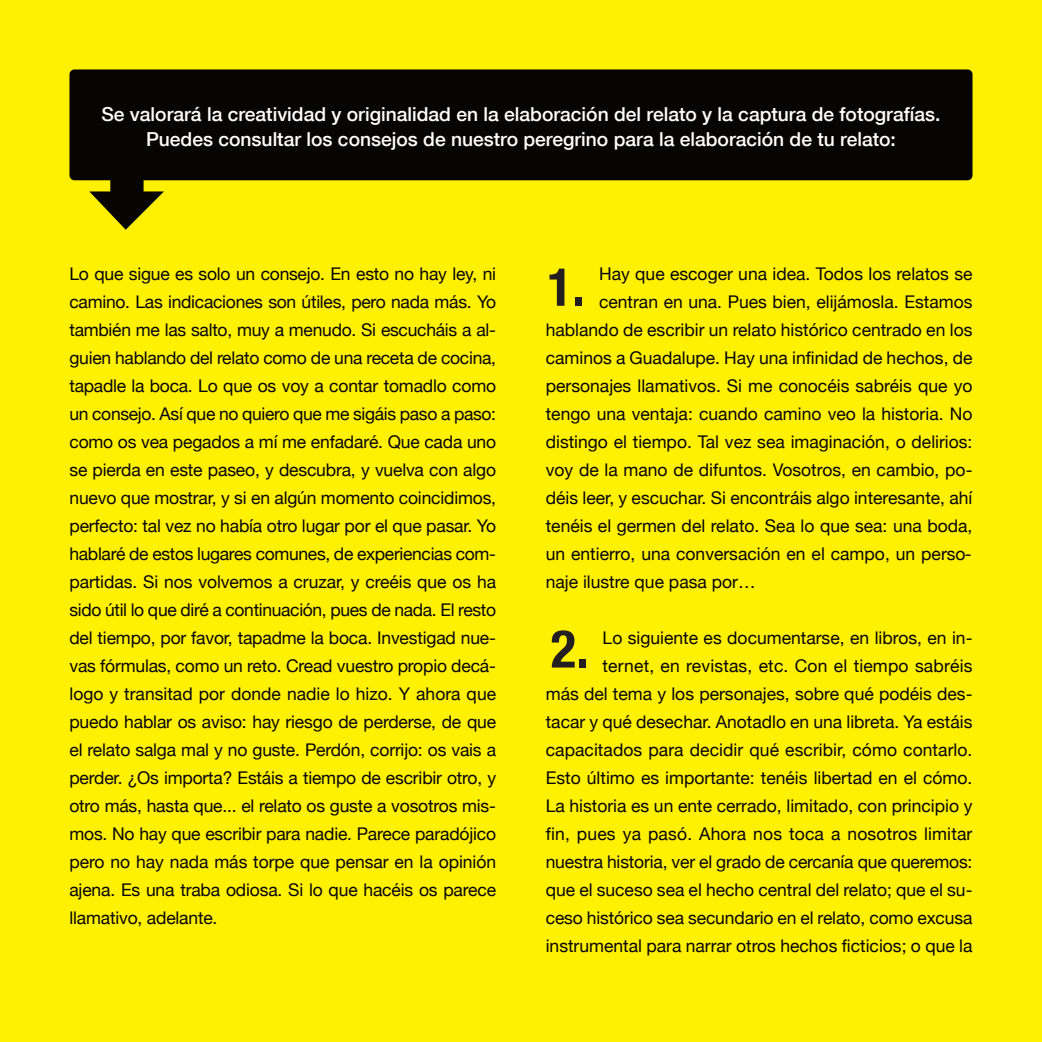
<style>
.page{position:relative;width:1042px;height:1042px;background:#fff101}
.page>*{position:absolute;margin:0;border:0;box-sizing:border-box;transform-origin:0 0}
.t1{font:700 condensed 52.5px "Helvetica Neue";color:#231f20}
.t2{font:500 19.25px/24.5px "Helvetica Neue";color:#fff;text-align:center}
.t3{font:17.5px/28px "Helvetica Neue";color:#070504;text-align:justify}
</style>
<div class="page">
<div style="left:69px;top:69px;width:903px;height:111px;background:#070504;border-radius:5px"></div>
<svg style="left:89px;top:180px;width:75px;height:50px"></svg>
<p class="t2" style="left:101px;top:101px;width:840px">Se valorará la creatividad y originalidad en la elaboración del relato y la captura de fotografías.<br>Puedes consultar los consejos de nuestro peregrino para la elaboración de tu relato:</p>
<p class="t3" style="left:69px;top:259px;width:428px">Lo que sigue es solo un consejo. En esto no hay ley, ni camino. Las indicaciones son útiles, pero nada más. Yo también me las salto, muy a menudo. Si escucháis a al&shy;guien hablando del relato como de una receta de cocina, tapadle la boca. Lo que os voy a contar tomadlo como un consejo. Así que no quiero que me sigáis paso a paso: como os vea pegados a mí me enfadaré. Que cada uno se pierda en este paseo, y descubra, y vuelva con algo nuevo que mostrar, y si en algún momento coincidimos, perfecto: tal vez no había otro lugar por el que pasar. Yo hablaré de estos lugares comunes, de experiencias com&shy;partidas. Si nos volvemos a cruzar, y creéis que os ha sido útil lo que diré a continuación, pues de nada. El resto del tiempo, por favor, tapadme la boca. Investigad nue&shy;vas fórmulas, como un reto. Cread vuestro propio decá&shy;logo y transitad por donde nadie lo hizo. Y ahora que puedo hablar os aviso: hay riesgo de perderse, de que el relato salga mal y no guste. Perdón, corrijo: os vais a perder. ¿Os importa? Estáis a tiempo de escribir otro, y otro más, hasta que... el relato os guste a vosotros mis&shy;mos. No hay que escribir para nadie. Parece paradójico pero no hay nada más torpe que pensar en la opinión ajena. Es una traba odiosa. Si lo que hacéis os parece llamativo, adelante.</p>
<p class="t3" style="left:599px;top:259px;width:375px">Hay que escoger una idea. Todos los relatos se</p>
<h1 class="t1" style="left:547px;top:255px;width:39px">1.</h1>
<p class="t3" style="left:599px;top:287px;width:375px">centran en una. Pues bien, elijámosla. Estamos</p>
<p class="t3" style="left:546px;top:315px;width:428px">hablando de escribir un relato histórico centrado en los</p>
<p class="t3" style="left:546px;top:343px;width:428px">caminos a Guadalupe. Hay una infinidad de hechos, de</p>
<p class="t3" style="left:546px;top:371px;width:428px">personajes llamativos. Si me conocéis sabréis que yo</p>
<p class="t3" style="left:546px;top:399px;width:428px">tengo una ventaja: cuando camino veo la historia. No</p>
<p class="t3" style="left:546px;top:427px;width:428px">distingo el tiempo. Tal vez sea imaginación, o delirios:</p>
<p class="t3" style="left:546px;top:455px;width:428px">voy de la mano de difuntos. Vosotros, en cambio, po-</p>
<p class="t3" style="left:546px;top:483px;width:428px">déis leer, y escuchar. Si encontráis algo interesante, ahí</p>
<p class="t3" style="left:546px;top:511px;width:428px">tenéis el germen del relato. Sea lo que sea: una boda,</p>
<p class="t3" style="left:546px;top:539px;width:427px">un entierro, una conversación en el campo, un perso-</p>
<p class="t3" style="left:546px;top:567px;width:211px">naje ilustre que pasa por…</p>
<h1 class="t1" style="left:551px;top:617px;width:39px">2.</h1>
<p class="t3" style="left:546px;top:623px;width:428px;text-align:right">Lo siguiente es documentarse, en libros, en in-<br>ternet, en revistas, etc. Con el tiempo sabréis<br>más del tema y los personajes, sobre qué podéis des&shy;tacar y qué desechar. Anotadlo en una libreta. Ya estáis capacitados para decidir qué escribir, cómo contarlo.<br>Esto último es importante: tenéis libertad en el cómo.<br>La historia es un ente cerrado, limitado, con principio y fin, pues ya pasó. Ahora nos toca a nosotros limitar nuestra historia, ver el grado de cercanía que queremos: que el suceso sea el hecho central del relato; que el su&shy;ceso histórico sea secundario en el relato, como excusa instrumental para narrar otros hechos ficticios; o que la</p>
</div>
